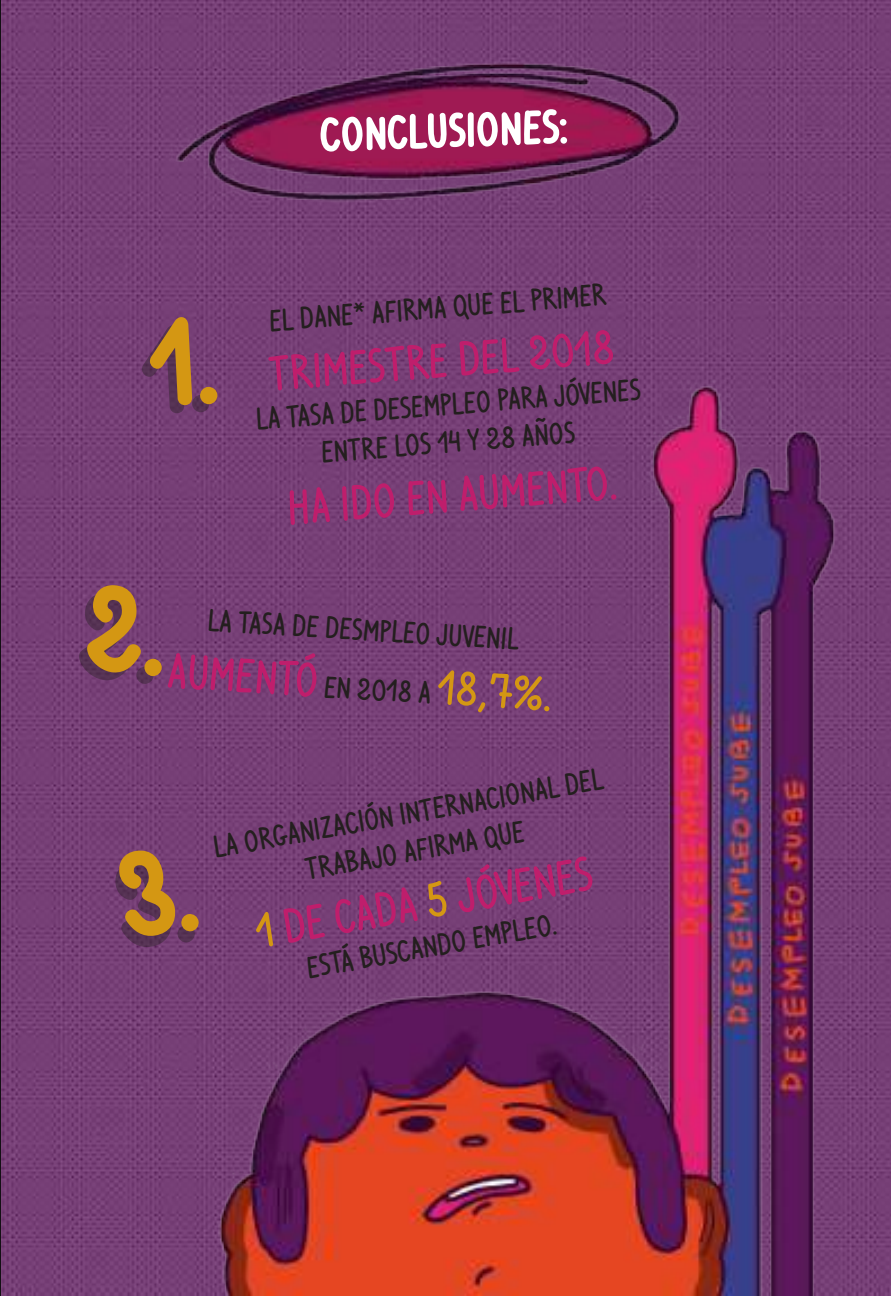
<style>
.page{position:relative;width:891px;height:1296px;background:#fff}
.page>*{position:absolute;margin:0;border:0;box-sizing:border-box;transform-origin:0 0}
.t1{font:500 49.5px "Ventura Edding";color:#bf1e6c}
.t2{font:700 49.5px "Ventura Edding";color:#fff}
.t3{font:500 31.5px/37.8px "Ventura Edding";color:#241f1f;text-align:center}
.s1{font-size:31.5px;color:#241f1f}
.s2{color:#d49713}
</style>
<div class="page">
<img style="left:0;top:0;width:194px;height:1296px">
<img style="left:119px;top:0;width:75px;height:265px">
<img style="left:194px;top:0;width:697px;height:1296px">
<svg style="left:86px;top:584px;width:76px;height:93px;background:#753e75"></svg>
<svg style="left:147px;top:317px;width:71px;height:91px;background:#753e75"></svg>
<svg style="left:115px;top:846px;width:85px;height:94px;background:#753e75"></svg>
<h1 class="t2" style="left:319px;top:106px;width:250px;rotate:-2deg">CONCLUSIONES:</h1>
<p class="t3" style="left:268px;top:299px;width:339px;rotate:-4deg">el dane* afirma que el primer</p>
<h1 class="t1" style="left:267px;top:344px;width:348px;rotate:-4deg">trimestre del 2018</h1>
<p class="t3" style="left:254px;top:398px;width:388px;rotate:-4deg">la tasa de desempleo para jóvenes entre los 14 y 28 años</p>
<h1 class="t1" style="left:285px;top:478px;width:333px;rotate:-4deg">ha ido en aumento.</h1>
<p class="t3" style="left:209px;top:599px;width:313px;rotate:4deg">LA tasa de desmpleO juvenil</p>
<h1 class="t1" style="left:170px;top:642px;width:387px;rotate:4deg">aumentó <span class="s1">en 2018 a</span> <span class="s2">18,7%.</span></h1>
<p class="t3" style="left:210px;top:827px;width:397px;rotate:-10deg">La organización internacional del trabajo afirma que</p>
<h1 class="t1" style="left:251px;top:904px;width:343px;rotate:-10deg"><span class="s2">1</span> de cada <span class="s2">5</span> jóvenes</h1>
<p class="t3" style="left:303px;top:948px;width:255px;rotate:-10deg">está buscando empleo.</p>
</div>
